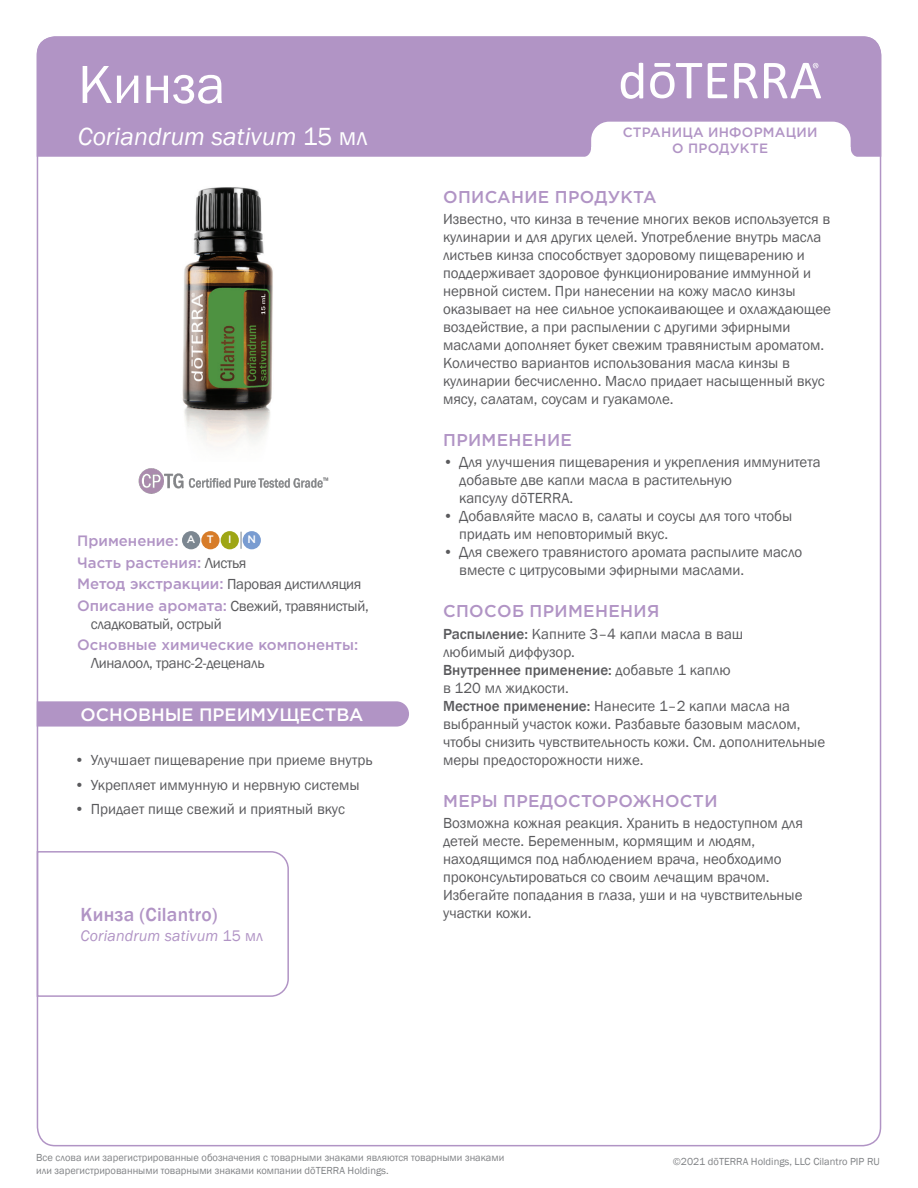
<style>
.page{position:relative;width:918px;height:1188px;background:#fff}
.page>*{position:absolute;margin:0;border:0;box-sizing:border-box;transform-origin:0 0}
.Main_H1{font:55.5px "Franklin Gothic";color:#fff}
.Main_H2{font:italic 25.5px "Franklin Gothic";color:#fff}
.Tag_H1{font:500 19.5px "Franklin Gothic";letter-spacing:.01em;color:#b194c5}
.t1{font:500 18px "Gotham Pro";color:#fff}
.Purple_Headers{font:500 17.1px "Gotham Pro";letter-spacing:.02em;color:#b194c5}
.Tag_H2{font:italic 15.75px "Franklin Gothic";letter-spacing:.01em;color:#b194c5}
.Body{font:15px/18px "Franklin Gothic";color:#5a5a5d}
.Directions_Bold_Attr{font:15px/18px "Franklin Gothic";color:#5a5a5d}
.Oil_Attribute_Panel{font:15px/18px "Franklin Gothic";letter-spacing:-.02em;color:#5a5a5d}
.Oil_Attribute_Panel-2{font:500 15px/18px "Gotham Pro";color:#b194c5}
.t2{font:500 13.5px/16.2px "Gotham Pro";letter-spacing:.02em;color:#b194c5;text-align:center}
.t3{font:500 10.8px "Gotham Pro";color:#fff}
.t4{font:10.5px/12.6px "Franklin Gothic";color:#808285}
.s1{font-style:normal}
.s2{font-family:"Franklin Gothic";font-weight:400;color:#5a5a5d}
.s3{font-family:"Gotham Pro";font-weight:500;color:#b194c5}
.s4{font-weight:500}
</style>
<div class="page">
<div style="left:37px;top:36px;width:844px;height:121px;background:#b194c5"></div>
<svg style="left:734px;top:63px;width:24px;height:35px"></svg>
<svg style="left:708px;top:63px;width:19px;height:35px"></svg>
<svg style="left:650px;top:63px;width:52px;height:35px"></svg>
<svg style="left:621px;top:63px;width:22px;height:36px"></svg>
<svg style="left:764px;top:63px;width:57px;height:35px"></svg>
<svg style="left:581px;top:122px;width:280px;height:35px"></svg>
<img style="left:182px;top:187px;width:91px;height:258px">
<svg style="left:241px;top:532px;width:1px;height:17px"></svg>
<div style="left:182px;top:531px;width:18px;height:18px;background:#7c8791;border-radius:50%"></div>
<div style="left:201px;top:531px;width:19px;height:18px;background:#d77c29;border-radius:50%"></div>
<div style="left:221px;top:531px;width:18px;height:18px;background:#9ea615;border-radius:50%"></div>
<div style="left:243px;top:531px;width:18px;height:18px;background:#799cd1;border-radius:50%"></div>
<svg style="left:37px;top:701px;width:372px;height:26px;background:#b397c7"></svg>
<svg style="left:36px;top:850px;width:253px;height:148px"></svg>
<img style="left:138px;top:468px;width:191px;height:26px">
<p class="Main_H1" style="left:78px;top:50px;width:149px">Кинза</p>
<p class="Main_H2" style="left:78px;top:120px;width:291px">Coriandrum sativum <span class="s1">15 мл</span></p>
<p class="Oil_Attribute_Panel-2" style="left:77px;top:532px;width:103px">Применение:</p>
<p class="t3" style="left:187px;top:533px;width:10px">А</p>
<p class="t3" style="left:207px;top:533px;width:8px">T</p>
<p class="t3" style="left:228px;top:533px;width:5px">I</p>
<p class="t3" style="left:248px;top:533px;width:10px">N</p>
<p class="Oil_Attribute_Panel-2" style="left:77px;top:553px;width:171px">Часть растения: <span class="s2">Листья</span></p>
<p class="Oil_Attribute_Panel" style="left:77px;top:575px;width:286px"><span class="s3">Метод экстракции:</span> Паровая дистилляция</p>
<p class="Oil_Attribute_Panel" style="left:91px;top:597px;width:280px;text-indent:-14px"><span class="s3">Описание аромата:</span> Свежий, травянистый, сладковатый, острый</p>
<p class="Oil_Attribute_Panel-2" style="left:91px;top:635px;width:269px;text-indent:-14px">Основные химические компоненты:<br><span class="s2">Линалоол, транс-2-деценаль</span></p>
<p class="t1" style="left:81px;top:704px;width:284px">ОСНОВНЫЕ ПРЕИМУЩЕСТВА</p>
<p class="Body" style="left:75px;top:751px;width:299px">• Улучшает пищеварение при приеме внутрь</p>
<p class="Body" style="left:75px;top:776px;width:287px">• Укрепляет иммунную и нервную системы</p>
<p class="Body" style="left:75px;top:801px;width:272px">• Придает пище свежий и приятный вкус</p>
<p class="Tag_H1" style="left:81px;top:902px;width:139px">Кинза (Cilantro)</p>
<p class="Tag_H2" style="left:81px;top:925px;width:184px">Coriandrum sativum <span class="s1">15 мл</span></p>
<p class="t2" style="left:623px;top:124px;width:196px">СТРАНИЦА ИНФОРМАЦИИ<br>О ПРОДУКТЕ</p>
<p class="Purple_Headers" style="left:443px;top:187px;width:215px">ОПИСАНИЕ ПРОДУКТА</p>
<p class="Body" style="left:443px;top:210px;width:390px">Известно, что кинза в течение многих веков используется в кулинарии и для других целей. Употребление внутрь масла листьев кинза способствует здоровому пищеварению и поддерживает здоровое функционирование иммунной и нервной систем. При нанесении на кожу масло кинзы оказывает на нее сильное успокаивающее и охлаждающее воздействие, а при распылении с другими эфирными маслами дополняет букет свежим травянистым ароматом.<br>Количество вариантов использования масла кинзы в кулинарии бесчисленно. Масло придает насыщенный вкус мясу, салатам, соусам и гуакамоле.</p>
<p class="Purple_Headers" style="left:443px;top:430px;width:130px">ПРИМЕНЕНИЕ</p>
<p class="Body" style="left:459px;top:454px;width:363px;text-indent:-16px">• Для улучшения пищеварения и укрепления иммунитета добавьте две капли масла в растительную<br>капсулу dōTERRA.</p>
<p class="Body" style="left:459px;top:508px;width:335px;text-indent:-16px">• Добавляйте масло в, салаты и соусы для того чтобы придать им неповторимый вкус.</p>
<p class="Body" style="left:459px;top:544px;width:345px;text-indent:-16px">• Для свежего травянистого аромата распылите масло вместе с цитрусовыми эфирными маслами.</p>
<p class="Purple_Headers" style="left:443px;top:602px;width:218px">СПОСОБ ПРИМЕНЕНИЯ</p>
<p class="Directions_Bold_Attr" style="left:443px;top:625px;width:302px"><span class="s4">Распыление:</span> Капните 3–4 капли масла в ваш любимый диффузор.</p>
<p class="Directions_Bold_Attr" style="left:443px;top:661px;width:289px"><span class="s4">Внутреннее применение:</span> добавьте 1 каплю в 120 мл жидкости.</p>
<p class="Directions_Bold_Attr" style="left:443px;top:697px;width:384px"><span class="s4">Местное применение:</span> Нанесите 1–2 капли масла на выбранный участок кожи. Разбавьте базовым маслом, чтобы снизить чувствительность кожи. См. дополнительные меры предосторожности ниже.</p>
<p class="Purple_Headers" style="left:443px;top:791px;width:276px">МЕРЫ ПРЕДОСТОРОЖНОСТИ</p>
<p class="Body" style="left:443px;top:815px;width:362px">Возможна кожная реакция. Хранить в недоступном для детей месте. Беременным, кормящим и людям, находящимся под наблюдением врача, необходимо проконсультироваться со своим лечащим врачом.<br>Избегайте попадания в глаза, уши и на чувствительные участки кожи.</p>
<p class="t4" style="left:36px;top:1151px;width:470px">Все слова или зарегистрированные обозначения с товарными знаками являются товарными знаками или зарегистрированными товарными знаками компании dōTERRA Holdings.</p>
<p class="t4" style="left:673px;top:1155px;width:208px">©2021 dōTERRA Holdings, LLC Cilantro PIP RU</p>
</div>
